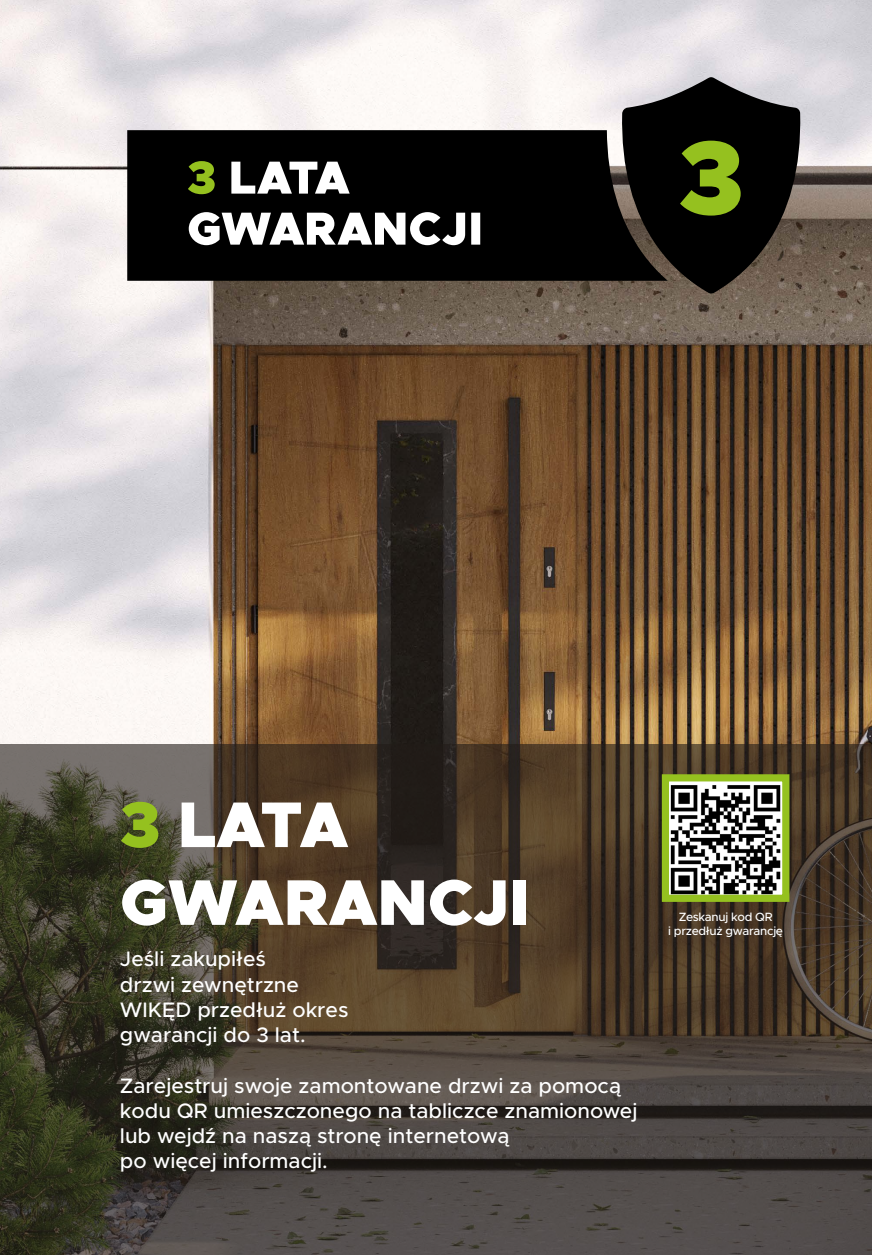
<style>
.page{position:relative;width:872px;height:1255px;background:#fff}
.page>*{position:absolute;margin:0;border:0;box-sizing:border-box;transform-origin:0 0}
.t1{font:900 64.8px/77.7px "Metropolis";color:#fff}
.t2{font:500 21px/25.2px "Metropolis";color:#fff}
.t3{font:500 12px/14.4px "Metropolis";letter-spacing:-.025em;color:#fff;text-align:center}
.s1{color:#95c11f}
</style>
<div class="page">
<img style="left:0;top:0;width:872px;height:744px">
<svg style="left:621px;top:77px;width:180px;height:217px;background:#373828"></svg>
<div style="left:127px;top:130px;width:541px;height:151px;background:#000"></div>
<svg style="left:189px;top:212px;width:291px;height:33px"></svg>
<svg style="left:231px;top:162px;width:119px;height:32px"></svg>
<svg style="left:188px;top:161px;width:27px;height:33px"></svg>
<svg style="left:0;top:744px;width:872px;height:510px;background:#463d30"></svg>
<img style="left:670px;top:782px;width:111px;height:111px">
<div style="left:662px;top:774px;width:127px;height:127px;border:7px solid #95c11f"></div>
<h1 class="t1" style="left:120px;top:786px;width:411px"><span class="s1">3</span> LATA<br>GWARANCJI</h1>
<p class="t2" style="left:120px;top:946px;width:230px">Jeśli zakupiłeś<br>drzwi zewnętrzne<br>WIKĘD przedłuż okres gwarancji do 3 lat.</p>
<p class="t2" style="left:120px;top:1072px;width:519px">Zarejestruj swoje zamontowane drzwi za pomocą kodu QR umieszczonego na tabliczce znamionowej lub wejdź na naszą stronę internetową<br>po więcej informacji.</p>
<p class="t3" style="left:668px;top:909px;width:116px">Zeskanuj kod QR<br>i przedłuż gwarancję</p>
</div>
